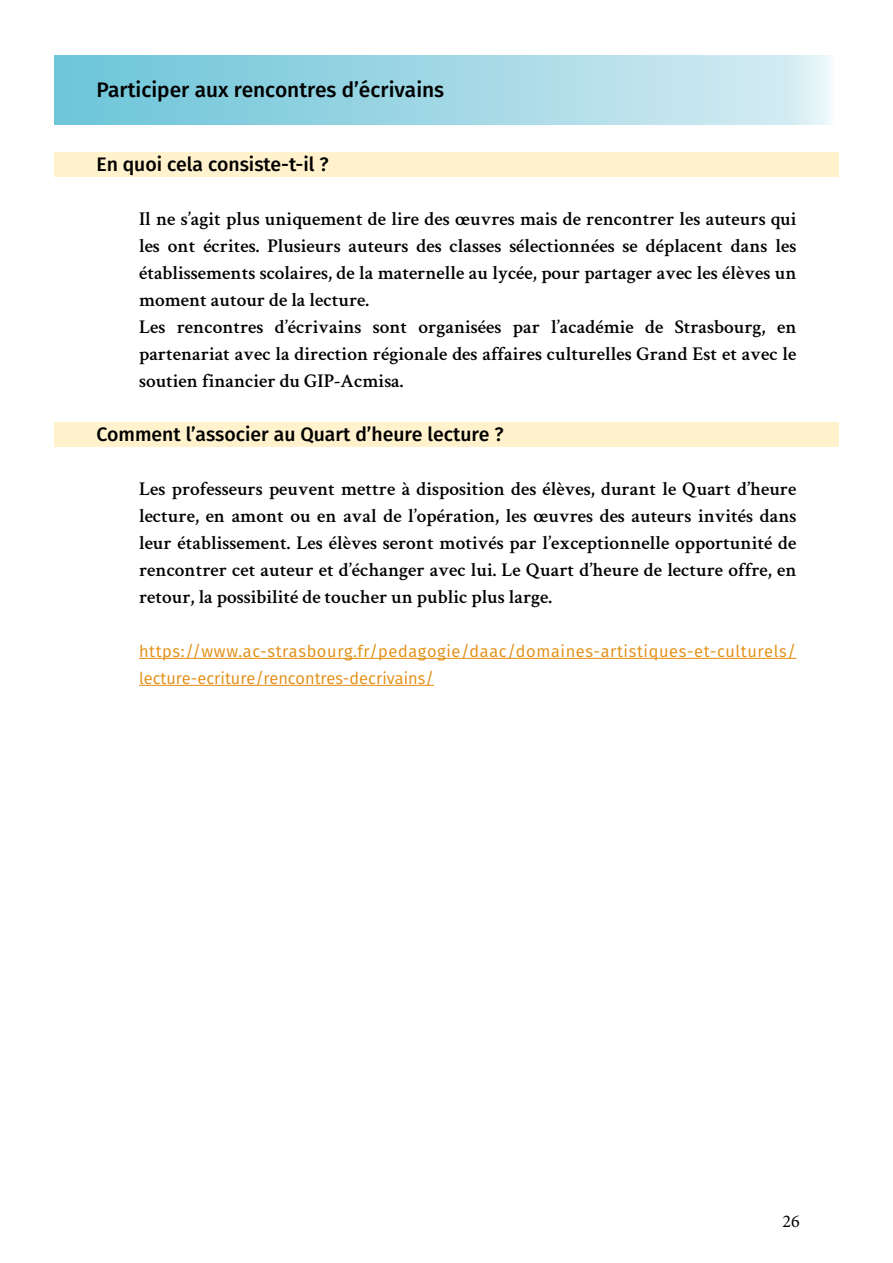
<style>
.page{position:relative;width:893px;height:1263px;background:#fff}
.page>*{position:absolute;margin:0;border:0;box-sizing:border-box;transform-origin:0 0}
.t1{font:500 21px "Fira Sans";color:#000}
.t2{font:600 19.5px/27px "Crimson Text";color:#000}
.t3{font:500 19.5px "Fira Sans";color:#000}
.t4{font:18px "Minion Pro";color:#000}
.t5{font:16.5px/27px "Fira Sans";letter-spacing:.04em;color:#e28e11}
</style>
<div class="page">
<div style="left:54px;top:55px;width:785px;height:27px;background:linear-gradient(to right,#69c3d7,#ddeff5)"></div>
<div style="left:54px;top:77px;width:785px;height:26px;background:linear-gradient(to right,#69c3d7,#ddeff5)"></div>
<div style="left:54px;top:97px;width:785px;height:27px;background:linear-gradient(to right,#69c3d7,#ddeff5)"></div>
<div style="left:54px;top:152px;width:785px;height:24px;background:#fff2cc"></div>
<div style="left:54px;top:422px;width:785px;height:24px;background:#fff2cc"></div>
<hr style="left:139px;top:658px;width:657px;height:1px;background:#e28e11">
<hr style="left:139px;top:685px;width:295px;height:1px;background:#e28e11">
<p class="t1" style="left:97px;top:73px;width:349px">Participer aux rencontres d’écrivains</p>
<p class="t3" style="left:97px;top:148px;width:234px">En quoi cela consiste-t-il ?</p>
<p class="t2" style="left:139px;top:203px;width:659px">Il ne s’agit plus uniquement de lire des œuvres mais de rencontrer les auteurs qui les ont écrites. Plusieurs auteurs des classes sélectionnées se déplacent dans les établissements scolaires, de la maternelle au lycée, pour partager avec les élèves un moment autour de la lecture.<br>Les rencontres d’écrivains sont organisées par l’académie de Strasbourg, en partenariat avec la direction régionale des affaires culturelles Grand Est et avec le soutien financier du GIP-Acmisa.</p>
<p class="t3" style="left:97px;top:418px;width:409px">Comment l’associer au Quart d’heure lecture ?</p>
<p class="t2" style="left:139px;top:473px;width:659px;text-align:justify">Les professeurs peuvent mettre à disposition des élèves, durant le Quart d’heure lecture, en amont ou en aval de l’opération, les œuvres des auteurs invités dans leur établissement. Les élèves seront motivés par l’exceptionnelle opportunité de rencontrer cet auteur et d’échanger avec lui. Le Quart d’heure de lecture offre, en retour, la possibilité de toucher un public plus large.</p>
<p class="t5" style="left:139px;top:637px;width:659px">https://www.ac-strasbourg.fr/pedagogie/daac/domaines-artistiques-et-culturels/ lecture-ecriture/rencontres-decrivains/</p>
<p class="t4" style="left:782px;top:1209px;width:19px">26</p>
</div>
